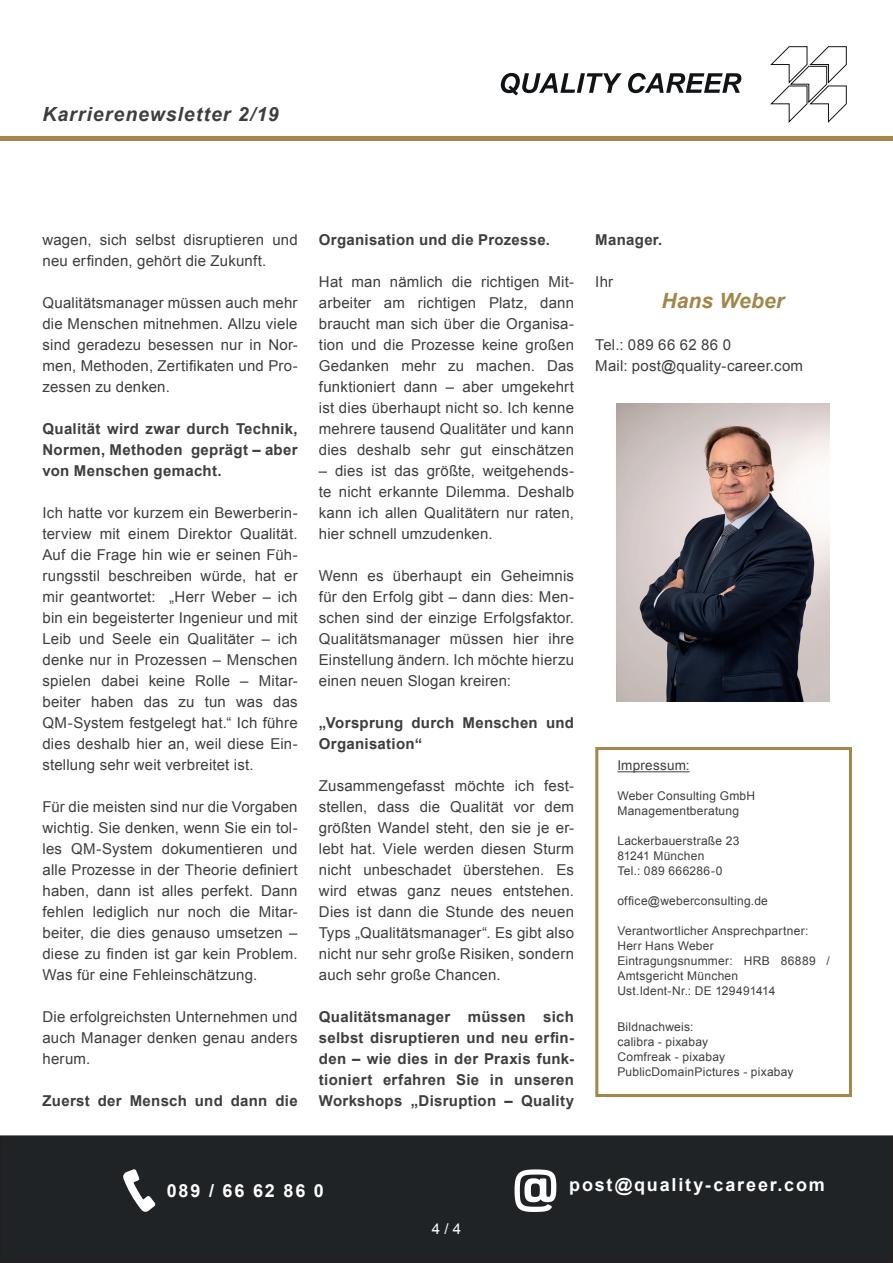
<style>
.page{position:relative;width:893px;height:1263px;background:#fff}
.page>*{position:absolute;margin:0;border:0;box-sizing:border-box;transform-origin:0 0}
.t1{font:italic 700 21px "Arial";letter-spacing:.01em;color:#a4864a}
.t2{font:italic 700 19.5px "Arial";letter-spacing:.05em;color:#3e3e3f}
.t3{font:700 18px "Arial";letter-spacing:.1em;color:#fff}
.t4{font:15px/21px "Arial";letter-spacing:.01em;color:#3e3e3f;text-align:justify}
.t5{font:700 15px/21px "Arial";letter-spacing:.02em;color:#3e3e3f;text-align:justify}
.t6{font:15px "Arial";color:#fff}
.t7{font:13.5px "Arial";letter-spacing:.015em;color:#3e3e3f}
.t8{font:12px/15px "Arial";letter-spacing:.02em;color:#3e3e3f}
</style>
<div class="page">
<div style="left:1px;top:1136px;width:891px;height:126px;background:#1f2325"></div>
<div style="left:0;top:1135px;width:893px;height:128px;border:2px solid #231f20"></div>
<svg style="left:770px;top:46px;width:77px;height:77px"></svg>
<svg style="left:501px;top:73px;width:121px;height:22px"></svg>
<svg style="left:628px;top:73px;width:113px;height:20px"></svg>
<hr style="left:0;top:136px;width:893px;height:4px;background:#a4864a">
<svg style="left:123px;top:1169px;width:33px;height:43px"></svg>
<svg style="left:515px;top:1169px;width:41px;height:43px"></svg>
<hr style="left:617px;top:771px;width:73px;height:1px;background:#3e3e3f">
<div style="left:595px;top:747px;width:257px;height:350px;border:3px solid #a4864a"></div>
<img style="left:616px;top:404px;width:213px;height:298px">
<h2 class="t2" style="left:43px;top:101px;width:237px">Karrierenewsletter 2/19</h2>
<p class="t4" style="left:43px;top:229px;width:257px">wagen, sich selbst disruptieren und neu erfinden, gehört die Zukunft.</p>
<p class="t4" style="left:43px;top:292px;width:257px">Qualitätsmanager müssen auch mehr die Menschen mitnehmen. Allzu viele sind geradezu besessen nur in Nor&shy;men, Methoden, Zertifikaten und Pro&shy;zessen zu denken.</p>
<p class="t5" style="left:43px;top:418px;width:257px">Qualität wird zwar durch Technik, Normen, Methoden geprägt – aber von Menschen gemacht.</p>
<p class="t4" style="left:43px;top:502px;width:257px">Ich hatte vor kurzem ein Bewerberin&shy;terview mit einem Direktor Qualität.<br>Auf die Frage hin wie er seinen Füh&shy;rungsstil beschreiben würde, hat er mir geantwortet: „Herr Weber – ich bin ein begeisterter Ingenieur und mit Leib und Seele ein Qualitäter – ich denke nur in Prozessen – Menschen spielen dabei keine Rolle – Mitar&shy;beiter haben das zu tun was das QM-System festgelegt hat.“ Ich führe dies deshalb hier an, weil diese Ein&shy;stellung sehr weit verbreitet ist.</p>
<p class="t4" style="left:43px;top:796px;width:257px">Für die meisten sind nur die Vorgaben wichtig. Sie denken, wenn Sie ein tol&shy;les QM-System dokumentieren und alle Prozesse in der Theorie definiert haben, dann ist alles perfekt. Dann fehlen lediglich nur noch die Mitar&shy;beiter, die dies genauso umsetzen – diese zu finden ist gar kein Problem.<br>Was für eine Fehleinschätzung.</p>
<p class="t4" style="left:43px;top:1006px;width:257px">Die erfolgreichsten Unternehmen und auch Manager denken genau anders herum.</p>
<p class="t5" style="left:43px;top:1090px;width:257px">Zuerst der Mensch und dann die</p>
<p class="t5" style="left:319px;top:229px;width:233px">Organisation und die Prozesse.</p>
<p class="t4" style="left:319px;top:271px;width:257px">Hat man nämlich die richtigen Mit&shy;arbeiter am richtigen Platz, dann braucht man sich über die Organisa&shy;tion und die Prozesse keine großen Gedanken mehr zu machen. Das funktioniert dann – aber umgekehrt ist dies überhaupt nicht so. Ich kenne mehrere tausend Qualitäter und kann dies deshalb sehr gut einschätzen</p>
<p class="t4" style="left:319px;top:460px;width:257px">– dies ist das größte, weitgehends&shy;te nicht erkannte Dilemma. Deshalb kann ich allen Qualitätern nur raten, hier schnell umzudenken.</p>
<p class="t4" style="left:319px;top:565px;width:257px">Wenn es überhaupt ein Geheimnis für den Erfolg gibt – dann dies: Men&shy;schen sind der einzige Erfolgsfaktor.<br>Qualitätsmanager müssen hier ihre Einstellung ändern. Ich möchte hierzu einen neuen Slogan kreiren:</p>
<p class="t5" style="left:319px;top:712px;width:257px">„Vorsprung durch Menschen und<br>Organisation“</p>
<p class="t4" style="left:319px;top:775px;width:257px">Zusammengefasst möchte ich fest&shy;stellen, dass die Qualität vor dem größten Wandel steht, den sie je er&shy;lebt hat. Viele werden diesen Sturm nicht unbeschadet überstehen. Es wird etwas ganz neues entstehen.<br>Dies ist dann die Stunde des neuen Typs „Qualitätsmanager“. Es gibt also nicht nur sehr große Risiken, sondern auch sehr große Chancen.</p>
<p class="t5" style="left:319px;top:1006px;width:257px">Qualitätsmanager müssen sich selbst disruptieren und neu erfin&shy;den – wie dies in der Praxis funk&shy;tioniert erfahren Sie in unseren Workshops „Disruption – Quality</p>
<p class="t5" style="left:595px;top:229px;width:69px">Manager.</p>
<p class="t4" style="left:595px;top:271px;width:19px">Ihr</p>
<h1 class="t1" style="left:661px;top:286px;width:124px">Hans Weber</h1>
<p class="t4" style="left:595px;top:334px;width:209px">Tel.: 089 66 62 86 0<br>Mail: post@quality-career.com</p>
<p class="t7" style="left:617px;top:756px;width:74px">Impressum:</p>
<p class="t8" style="left:617px;top:788px;width:139px">Weber Consulting GmbH<br>Managementberatung</p>
<p class="t8" style="left:617px;top:833px;width:124px">Lackerbauerstraße 23<br>81241 München<br>Tel.: 089 666286-0</p>
<p class="t8" style="left:617px;top:893px;width:152px">office@weberconsulting.de</p>
<p class="t8" style="left:617px;top:923px;width:214px">Verantwortlicher Ansprechpartner:<br>Herr Hans Weber<br>Eintragungsnummer: HRB 86889 /<br>Amtsgericht München<br>Ust.Ident-Nr.: DE 129491414</p>
<p class="t8" style="left:617px;top:1019px;width:178px">Bildnachweis:<br>calibra - pixabay<br>Comfreak - pixabay<br>PublicDomainPictures - pixabay</p>
<p class="t3" style="left:167px;top:1178px;width:159px">089 / 66 62 86 0</p>
<p class="t3" style="left:569px;top:1172px;width:257px">post@quality-career.com</p>
<p class="t6" style="left:432px;top:1218px;width:31px">4 / 4</p>
</div>
